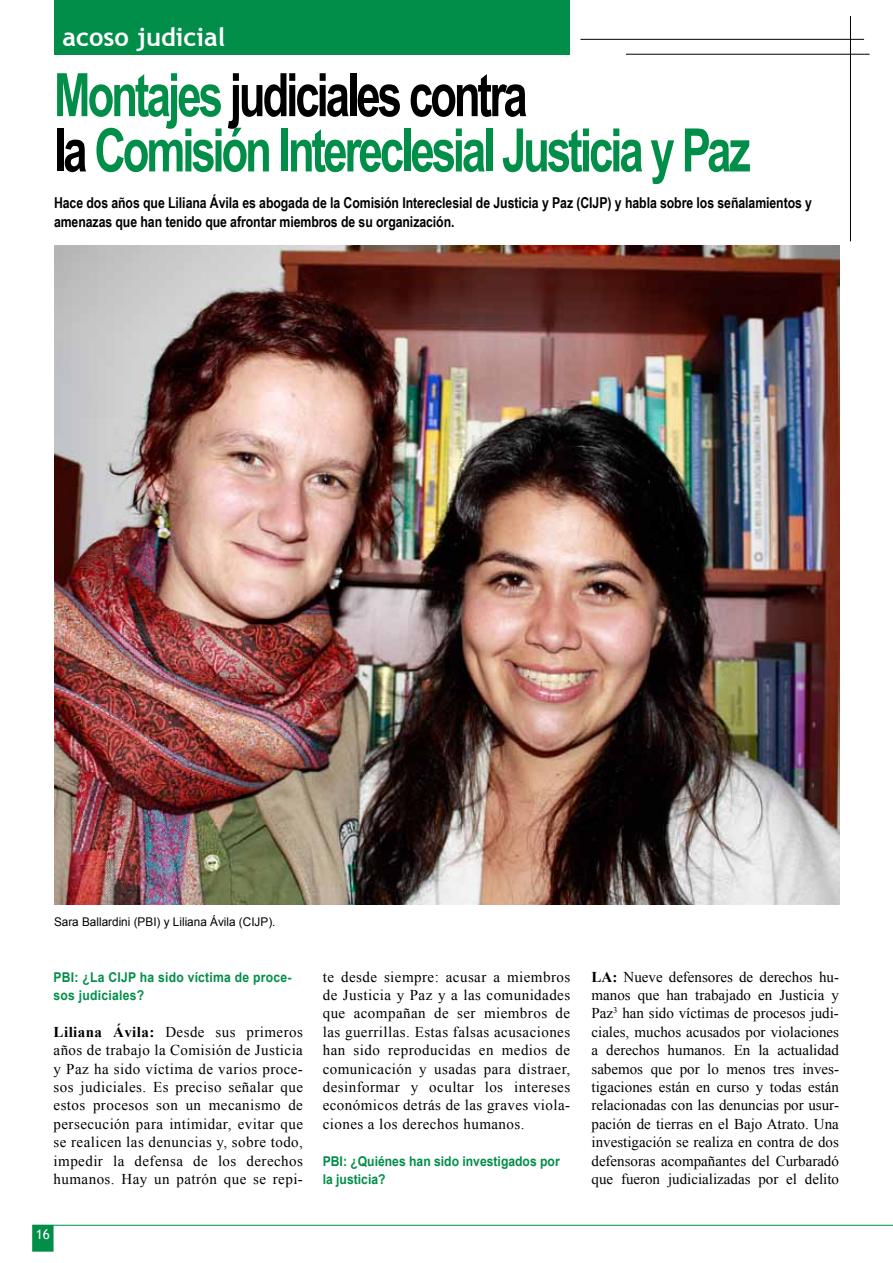
<style>
.page{position:relative;width:893px;height:1263px;background:#fff}
.page>*{position:absolute;margin:0;border:0;box-sizing:border-box;transform-origin:0 0}
.t1{font:700 60px/55.2px "Arial Narrow";letter-spacing:-.055em;color:#008e49;scale:.89 1}
.t2{font:700 25.5px "Trebuchet MS";color:#fff}
.t3{font:15px/18.5px "Times New Roman";letter-spacing:.03em;color:#000;text-align:justify}
.t4{font:700 15px/18.5px "Arial Narrow";letter-spacing:-.005em;color:#000}
.t5{font:700 13.5px/18.5px "Arial";letter-spacing:.02em;color:#008e49;scale:.9 1}
.t6{font:700 13.5px/18.5px "Arial";color:#008e49;scale:.9 1}
.t7{font:13.5px "Trebuchet MS";color:#fff}
.t8{font:12px "Arial";color:#000}
.s1{color:#000}
.s2{font-weight:700}
</style>
<div class="page">
<div style="left:32px;top:1225px;width:22px;height:27px;background:#008e49;border:2px solid #008e49"></div>
<hr style="left:580px;top:39px;width:284px;height:1px;background:#000">
<hr style="left:850px;top:16px;width:1px;height:225px;background:#000">
<hr style="left:626px;top:54px;width:244px;height:1px;background:#000">
<hr style="left:32px;top:1225px;width:861px;height:1px;background:#008e49">
<div style="left:54px;top:0;width:515px;height:54px;background:#008e49"></div>
<img style="left:54px;top:245px;width:786px;height:659px">
<h2 class="t2" style="left:63px;top:21px;width:164px">acoso judicial</h2>
<h1 class="t1" style="left:54px;top:65px;width:784px">Montajes <span class="s1">judiciales contra<br>la</span> Comisión Intereclesial Justicia y Paz</h1>
<p class="t4" style="left:54px;top:193px;width:760px">Hace dos años que Liliana Ávila es abogada de la Comisión Intereclesial de Justicia y Paz (CIJP) y habla sobre los señalamientos y amenazas que han tenido que afrontar miembros de su organización.</p>
<p class="t8" style="left:54px;top:914px;width:223px">Sara Ballardini (PBI) y Liliana Ávila (CIJP).</p>
<p class="t5" style="left:54px;top:968px;width:266px">PBI: ¿La CIJP ha sido víctima de proce&shy;sos judiciales?</p>
<p class="t3" style="left:54px;top:1022px;width:251px"><span class="s2">Liliana Ávila:</span> Desde sus primeros años de trabajo la Comisión de Justicia y Paz ha sido víctima de varios proce&shy;sos judiciales. Es preciso señalar que estos procesos son un mecanismo de persecución para intimidar, evitar que se realicen las denuncias y, sobre todo, impedir la defensa de los derechos humanos. Hay un patrón que se repi-</p>
<p class="t7" style="left:36px;top:1227px;width:16px">16</p>
<p class="t3" style="left:323px;top:967px;width:249px">te desde siempre: acusar a miembros de Justicia y Paz y a las comunidades que acompañan de ser miembros de las guerrillas. Estas falsas acusaciones han sido reproducidas en medios de comunicación y usadas para distraer, desinformar y ocultar los intereses económicos detrás de las graves viola&shy;ciones a los derechos humanos.</p>
<p class="t6" style="left:323px;top:1152px;width:265px">PBI: ¿Quiénes han sido investigados por la justicia?</p>
<p class="t3" style="left:591px;top:967px;width:249px"><span class="s2">LA:</span> Nueve defensores de derechos hu&shy;manos que han trabajado en Justicia y Paz<sup>3</sup> han sido víctimas de procesos judi&shy;ciales, muchos acusados por violaciones a derechos humanos. En la actualidad sabemos que por lo menos tres inves&shy;tigaciones están en curso y todas están relacionadas con las denuncias por usur&shy;pación de tierras en el Bajo Atrato. Una investigación se realiza en contra de dos defensoras acompañantes del Curbaradó que fueron judicializadas por el delito</p>
</div>
